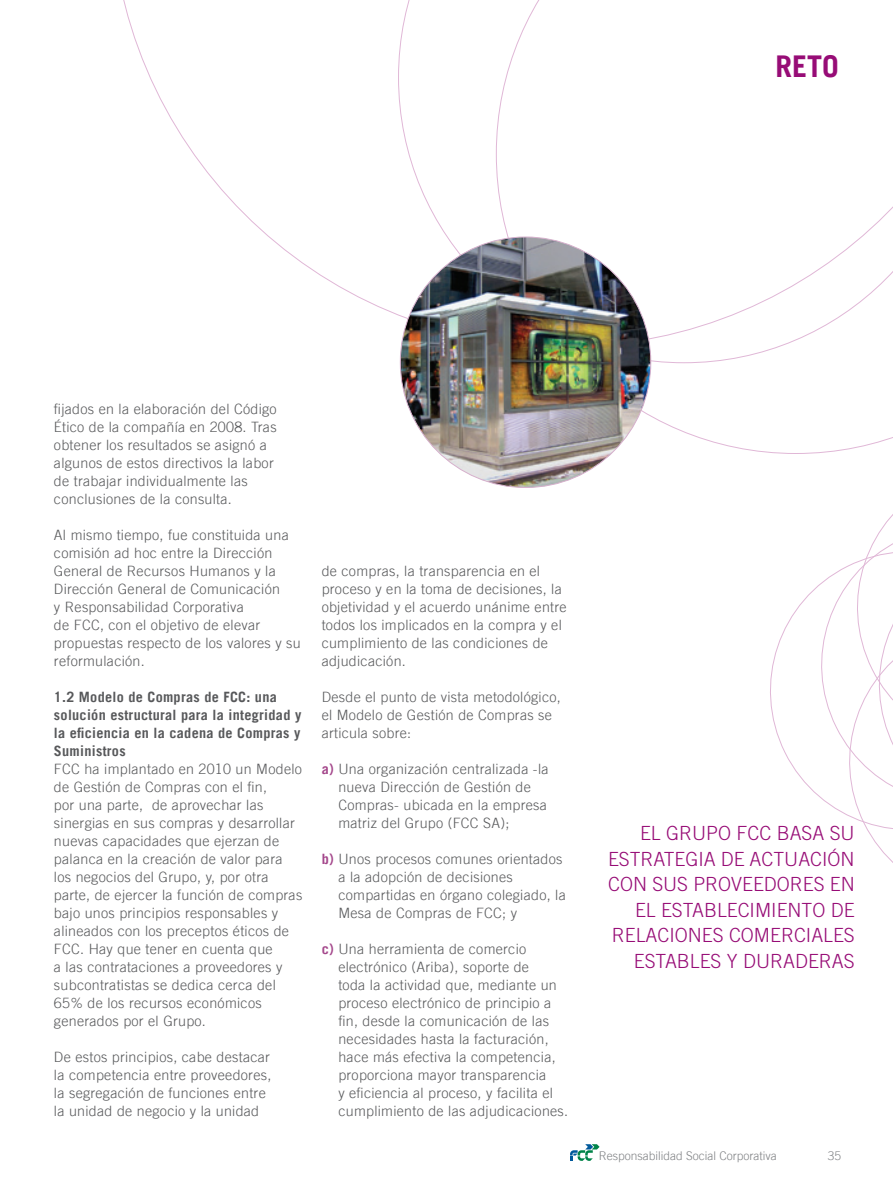
<style>
.page{position:relative;width:893px;height:1191px;background:#fff}
.page>*{position:absolute;margin:0;border:0;box-sizing:border-box;transform-origin:0 0}
.t1{font:700 30px "Trade Gothic LT";color:#970c76}
.t2{font:300 19.5px/25.5px "Trade Gothic";color:#970c76;text-align:right}
.t3{font:300 14.25px/18px "Trade Gothic LT";letter-spacing:.02em;color:#57585a}
.t4{font:700 14.25px/18px "Trade Gothic LT";letter-spacing:.02em;color:#57585a}
.t5{font:300 12px "Trade Gothic LT";color:#808285}
.s1{font-weight:700;color:#a4478b}
</style>
<div class="page">
<svg style="left:123px;top:0;width:770px;height:347px"></svg>
<img style="left:400px;top:237px;width:251px;height:250px;border-radius:125px">
<svg style="left:570px;top:1144px;width:30px;height:16px"></svg>
<svg style="left:770px;top:602px;width:32px;height:177px"></svg>
<svg style="left:802px;top:448px;width:91px;height:415px"></svg>
<h1 class="t1" style="left:776px;top:47px;width:65px">RETO</h1>
<p class="t3" style="left:54px;top:400px;width:224px">fijados en la elaboración del Código Ético de la compañía en 2008. Tras obtener los resultados se asignó a algunos de estos directivos la labor de trabajar individualmente las conclusiones de la consulta.</p>
<p class="t3" style="left:54px;top:526px;width:248px">Al mismo tiempo, fue constituida una comisión ad hoc entre la Dirección<br>General de Recursos Humanos y la<br>Dirección General de Comunicación<br>y Responsabilidad Corporativa<br>de FCC, con el objetivo de elevar propuestas respecto de los valores y su reformulación.</p>
<p class="t4" style="left:54px;top:688px;width:249px">1.2 Modelo de Compras de FCC: una solución estructural para la integridad y la eficiencia en la cadena de Compras y<br>Suministros</p>
<p class="t3" style="left:54px;top:760px;width:250px">FCC ha implantado en 2010 un Modelo de Gestión de Compras con el fin,<br>por una parte, de aprovechar las sinergias en sus compras y desarrollar nuevas capacidades que ejerzan de palanca en la creación de valor para los negocios del Grupo, y, por otra parte, de ejercer la función de compras bajo unos principios responsables y alineados con los preceptos éticos de FCC. Hay que tener en cuenta que<br>a las contrataciones a proveedores y subcontratistas se dedica cerca del 65% de los recursos económicos generados por el Grupo.</p>
<p class="t3" style="left:54px;top:1048px;width:219px">De estos principios, cabe destacar la competencia entre proveedores, la segregación de funciones entre la unidad de negocio y la unidad</p>
<p class="t3" style="left:322px;top:562px;width:246px">de compras, la transparencia en el proceso y en la toma de decisiones, la objetividad y el acuerdo unánime entre todos los implicados en la compra y el cumplimiento de las condiciones de adjudicación.</p>
<p class="t3" style="left:322px;top:688px;width:241px">Desde el punto de vista metodológico, el Modelo de Gestión de Compras se articula sobre:</p>
<p class="t3" style="left:338px;top:760px;width:212px;text-indent:-17px"><span class="s1">a)</span> Una organización centralizada -la nueva Dirección de Gestión de<br>Compras- ubicada en la empresa matriz del Grupo (FCC SA);</p>
<p class="t3" style="left:338px;top:850px;width:229px;text-indent:-17px"><span class="s1">b)</span> Unos procesos comunes orientados a la adopción de decisiones compartidas en órgano colegiado, la<br>Mesa de Compras de FCC; y</p>
<p class="t3" style="left:338px;top:940px;width:231px;text-indent:-17px"><span class="s1">c)</span> Una herramienta de comercio electrónico (Ariba), soporte de<br>toda la actividad que, mediante un proceso electrónico de principio a fin, desde la comunicación de las necesidades hasta la facturación, hace más efectiva la competencia, proporciona mayor transparencia<br>y eficiencia al proceso, y facilita el cumplimiento de las adjudicaciones.</p>
<h2 class="t2" style="left:608px;top:820px;width:248px">EL GRUPO FCC BASA SU<br>ESTRATEGIA DE ACTUACIÓN<br>CON SUS PROVEEDORES EN<br>EL ESTABLECIMIENTO DE<br>RELACIONES COMERCIALES<br>ESTABLES Y DURADERAS</h2>
<p class="t5" style="left:599px;top:1148px;width:180px">Responsabilidad Social Corporativa</p>
<p class="t5" style="left:828px;top:1148px;width:15px">35</p>
</div>
